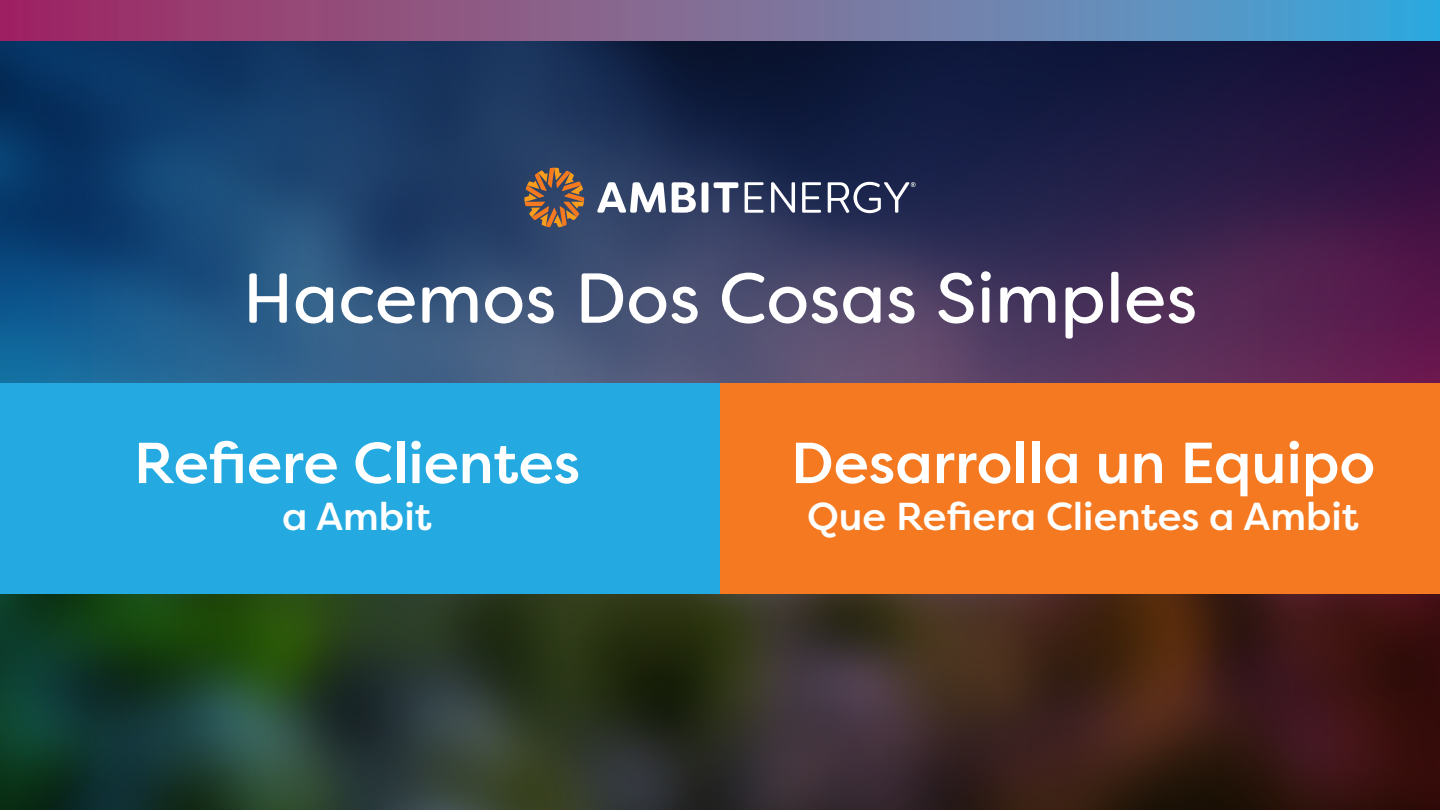
<style>
.page{position:relative;width:1440px;height:810px;background:#fff}
.page>*{position:absolute;margin:0;border:0;box-sizing:border-box;transform-origin:0 0}
.t1{font:70.5px "Energy Soft";color:#fff}
.t2{font:500 57.75px "Energy";color:#fff}
.t3{font:500 39px "Energy";color:#fff}
</style>
<div class="page">
<img style="left:0;top:40px;width:1440px;height:770px">
<div style="left:719px;top:383px;width:721px;height:211px;background:#f47921"></div>
<div style="left:0;top:383px;width:719px;height:211px;background:#24aae1"></div>
<svg style="left:0;top:0;width:1440px;height:40px"></svg>
<svg style="left:524px;top:168px;width:60px;height:59px"></svg>
<svg style="left:597px;top:182px;width:69px;height:31px"></svg>
<svg style="left:672px;top:182px;width:24px;height:31px"></svg>
<div style="left:702px;top:182px;width:6px;height:31px;background:#fff;border-radius:2px"></div>
<svg style="left:714px;top:182px;width:24px;height:31px"></svg>
<svg style="left:745px;top:182px;width:19px;height:31px"></svg>
<svg style="left:771px;top:182px;width:24px;height:31px"></svg>
<svg style="left:802px;top:182px;width:19px;height:31px"></svg>
<svg style="left:828px;top:182px;width:88px;height:31px"></svg>
<p class="t1" style="left:243px;top:253px;width:956px">Hacemos Dos Cosas Simples</p>
<p class="t2" style="left:134px;top:423px;width:448px">Refiere Clientes</p>
<p class="t3" style="left:282px;top:489px;width:151px">a Ambit</p>
<p class="t2" style="left:791px;top:423px;width:586px">Desarrolla un Equipo</p>
<p class="t3" style="left:807px;top:489px;width:553px">Que Refiera Clientes a Ambit</p>
</div>
